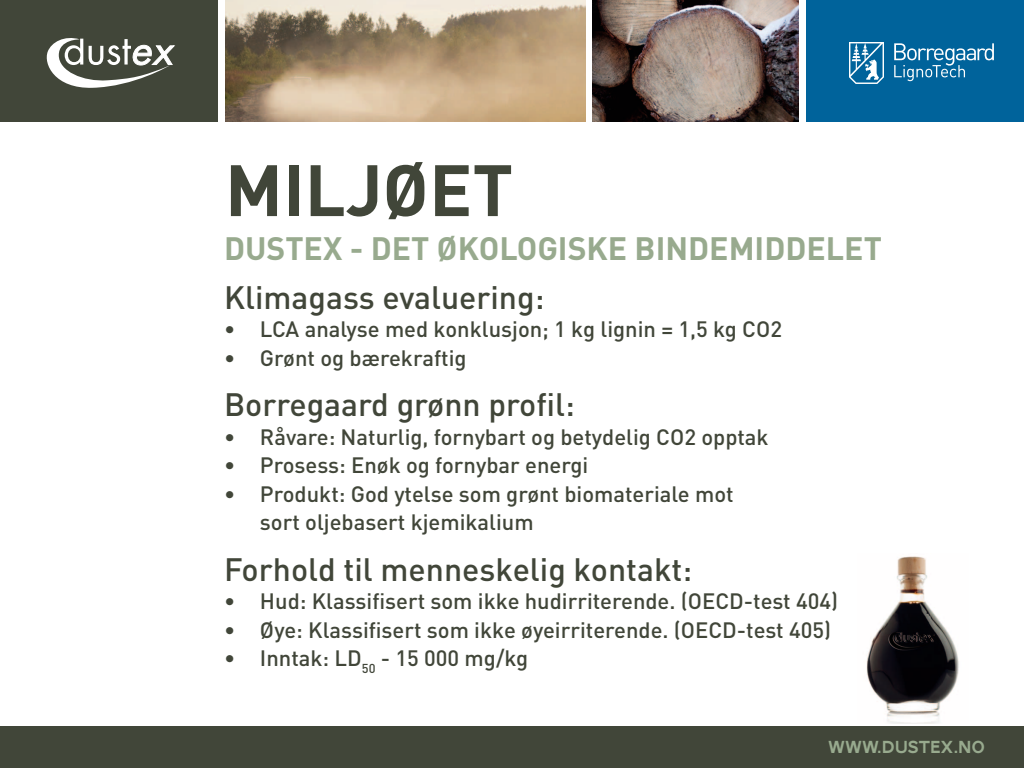
<style>
.page{position:relative;width:1024px;height:768px;background:#fff}
.page>*{position:absolute;margin:0;border:0;box-sizing:border-box;transform-origin:0 0}
.t1{font:700 71.4px "DIN";color:#414639}
.t2{font:500 32px "DIN";color:#414639}
.t3{font:700 32px "DIN";color:#98aa8e}
.t4{font:500 22px/28.5px "DIN";color:#414639}
.t5{font:18px "AW Conqueror Carved One";letter-spacing:-.02em;color:#98aa8e}
</style>
<div class="page">
<img style="left:225px;top:0;width:361px;height:122px">
<img style="left:593px;top:0;width:206px;height:122px">
<div style="left:0;top:0;width:218px;height:122px;background:#414639"></div>
<div style="left:0;top:726px;width:1024px;height:42px;background:#414639"></div>
<div style="left:806px;top:0;width:218px;height:122px;background:#00639b"></div>
<svg style="left:46px;top:38px;width:129px;height:50px"></svg>
<svg style="left:894px;top:43px;width:100px;height:38px"></svg>
<svg style="left:849px;top:42px;width:35px;height:42px"></svg>
<img style="left:866px;top:556px;width:93px;height:168px">
<h1 class="t1" style="left:225px;top:142px;width:290px">MILJØET</h1>
<h2 class="t3" style="left:224px;top:227px;width:621px">DUSTEX - DET ØKOLOGISKE BINDEMIDDELET</h2>
<h2 class="t2" style="left:224px;top:276px;width:322px">Klimagass evaluering:</h2>
<p class="t4" style="left:224px;top:314px;width:560px">• LCA analyse med konklusjon; 1 kg lignin = 1,5 kg CO2</p>
<p class="t4" style="left:224px;top:343px;width:244px">• Grønt og bærekraftig</p>
<h2 class="t2" style="left:224px;top:383px;width:352px">Borregaard grønn profil:</h2>
<p class="t4" style="left:224px;top:422px;width:546px">• Råvare: Naturlig, fornybart og betydelig CO2 opptak</p>
<p class="t4" style="left:224px;top:450px;width:366px">• Prosess: Enøk og fornybar energi</p>
<p class="t4" style="left:260px;top:479px;width:475px;text-indent:-36px">• Produkt: God ytelse som grønt biomateriale mot sort oljebasert kjemikalium</p>
<h2 class="t2" style="left:224px;top:548px;width:470px">Forhold til menneskelig kontakt:</h2>
<p class="t4" style="left:224px;top:586px;width:616px">• Hud: Klassifisert som ikke hudirriterende. (OECD-test 404)</p>
<p class="t4" style="left:224px;top:615px;width:609px">• Øye: Klassifisert som ikke øyeirriterende. (OECD-test 405)</p>
<p class="t4" style="left:224px;top:643px;width:306px">• Inntak: LD<sub>50</sub> - 15 000 mg/kg</p>
<p class="t5" style="left:828px;top:739px;width:158px">WWW.DUSTEX.NO</p>
</div>
